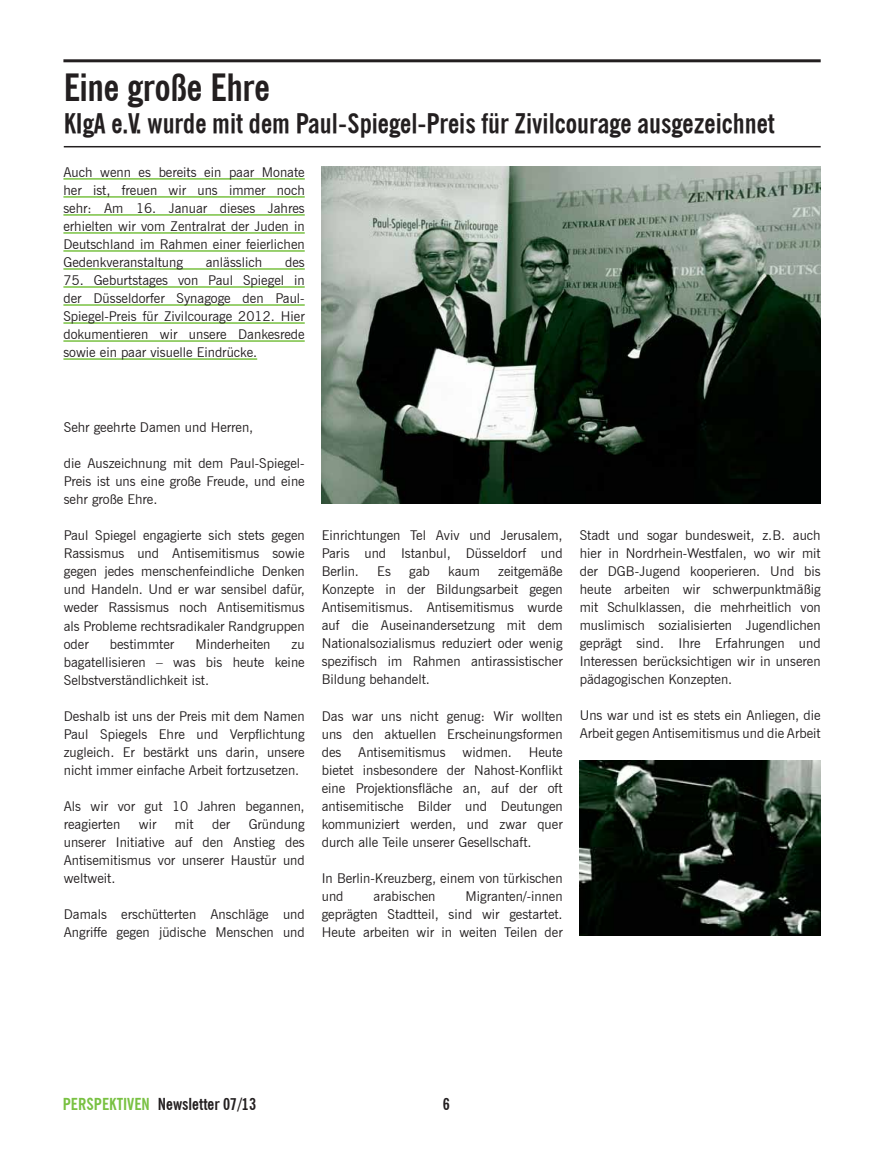
<style>
.page{position:relative;width:893px;height:1149px;background:#fff}
.page>*{position:absolute;margin:0;border:0;box-sizing:border-box;transform-origin:0 0}
.t1{font:700 condensed 37.5px "News Gothic BT";letter-spacing:-.005em;color:#231f20}
.t2{font:27px "News Goth Cn BT Bold";color:#231f20}
.t3{font:700 condensed 16.5px "News Gothic BT";color:#231f20}
.t4{font:13.5px/18px "News Gothic BT";color:#231f20;text-align:justify}
.s1{color:#79c142}
</style>
<div class="page">
<hr style="left:64px;top:146px;width:757px;height:1px;background:#231f20">
<hr style="left:63px;top:59px;width:758px;height:3px;background:#231f20">
<img style="left:322px;top:166px;width:499px;height:337px">
<hr style="left:63px;top:178px;width:242px;height:2px;background:#79c142">
<hr style="left:63px;top:196px;width:242px;height:2px;background:#79c142">
<hr style="left:63px;top:214px;width:242px;height:2px;background:#79c142">
<hr style="left:63px;top:232px;width:242px;height:2px;background:#79c142">
<hr style="left:63px;top:250px;width:242px;height:2px;background:#79c142">
<hr style="left:63px;top:268px;width:242px;height:2px;background:#79c142">
<hr style="left:63px;top:286px;width:242px;height:2px;background:#79c142">
<hr style="left:63px;top:304px;width:242px;height:2px;background:#79c142">
<hr style="left:63px;top:322px;width:242px;height:2px;background:#79c142">
<hr style="left:63px;top:340px;width:242px;height:2px;background:#79c142">
<hr style="left:63px;top:358px;width:194px;height:2px;background:#79c142">
<img style="left:580px;top:760px;width:241px;height:175px">
<h1 class="t1" style="left:64px;top:64px;width:208px">Eine große Ehre</h1>
<h2 class="t2" style="left:64px;top:107px;width:712px">KIgA e.V. wurde mit dem Paul-Spiegel-Preis für Zivilcourage ausgezeichnet</h2>
<p class="t4" style="left:63px;top:163px;width:243px">Auch wenn es bereits ein paar Monate her ist, freuen wir uns immer noch sehr: Am 16. Januar dieses Jahres erhielten wir vom Zentralrat der Juden in Deutschland im Rahmen einer feierlichen Gedenkveranstaltung</p>
<p class="t4" style="left:206px;top:253px;width:58px">anlässlich</p>
<p class="t4" style="left:285px;top:253px;width:21px">des</p>
<p class="t4" style="left:63px;top:271px;width:243px">75. Geburtstages von Paul Spiegel in der Düsseldorfer Synagoge den Paul-Spiegel-Preis für Zivilcourage 2012. Hier dokumentieren wir unsere Dankesrede sowie ein paar visuelle Eindrücke.</p>
<p class="t4" style="left:64px;top:418px;width:191px">Sehr geehrte Damen und Herren,</p>
<p class="t4" style="left:64px;top:454px;width:242px">die Auszeichnung mit dem Paul-Spiegel-Preis ist uns eine große Freude, und eine sehr große Ehre.</p>
<p class="t4" style="left:64px;top:526px;width:242px">Paul Spiegel engagierte sich stets gegen Rassismus und Antisemitismus sowie gegen jedes menschenfeindliche Denken und Handeln. Und er war sensibel dafür, weder Rassismus noch Antisemitismus als Probleme rechtsradikaler Randgruppen oder</p>
<p class="t4" style="left:110px;top:634px;width:66px">bestimmter</p>
<p class="t4" style="left:195px;top:634px;width:77px">Minderheiten</p>
<p class="t4" style="left:64px;top:634px;width:242px;text-indent:228px">zu bagatellisieren – was bis heute keine Selbstverständlichkeit ist.</p>
<p class="t4" style="left:64px;top:706px;width:242px">Deshalb ist uns der Preis mit dem Namen Paul Spiegels Ehre und Verpflichtung zugleich. Er bestärkt uns darin, unsere nicht immer einfache Arbeit fortzusetzen.</p>
<p class="t4" style="left:64px;top:796px;width:242px">Als wir vor gut 10 Jahren begannen, reagierten</p>
<p class="t4" style="left:64px;top:814px;width:242px;text-indent:185px">Gründung unserer Initiative auf den Anstieg des Antisemitismus vor unserer Haustür und weltweit.</p>
<p class="t4" style="left:64px;top:904px;width:242px">Damals erschütterten Anschläge und<br>Angriffe gegen jüdische Menschen und</p>
<p class="t4" style="left:139px;top:814px;width:19px">wir</p>
<p class="t4" style="left:175px;top:814px;width:20px">mit</p>
<p class="t4" style="left:212px;top:814px;width:20px">der</p>
<p class="t4" style="left:322px;top:526px;width:242px">Einrichtungen Tel Aviv und Jerusalem, Paris und Istanbul, Düsseldorf und Berlin.</p>
<p class="t4" style="left:322px;top:562px;width:242px;text-indent:176px">zeitgemäße Konzepte in der Bildungsarbeit gegen Antisemitismus. Antisemitismus wurde auf die Auseinandersetzung mit dem Nationalsozialismus reduziert oder wenig spezifisch im Rahmen antirassistischer Bildung behandelt.</p>
<p class="t4" style="left:322px;top:706px;width:242px">Das war uns nicht genug: Wir wollten uns den aktuellen Erscheinungsformen des</p>
<p class="t4" style="left:377px;top:562px;width:15px">Es</p>
<p class="t4" style="left:409px;top:562px;width:22px">gab</p>
<p class="t4" style="left:448px;top:562px;width:33px">kaum</p>
<p class="t4" style="left:322px;top:742px;width:242px;text-indent:207px">Heute bietet insbesondere der Nahost-Konflikt eine Projektionsfläche an, auf der oft antisemitische Bilder und Deutungen kommuniziert werden, und zwar quer durch alle Teile unserer Gesellschaft.</p>
<p class="t4" style="left:322px;top:868px;width:242px">In Berlin-Kreuzberg, einem von türkischen und</p>
<p class="t4" style="left:358px;top:742px;width:89px">Antisemitismus</p>
<p class="t4" style="left:463px;top:742px;width:51px">widmen.</p>
<p class="t4" style="left:322px;top:886px;width:242px;text-indent:144px">Migranten/-innen geprägten Stadtteil, sind wir gestartet.<br>Heute arbeiten wir in weiten Teilen der</p>
<p class="t4" style="left:373px;top:886px;width:63px">arabischen</p>
<p class="t4" style="left:580px;top:526px;width:242px">Stadt und sogar bundesweit, z.B. auch hier in Nordrhein-Westfalen, wo wir mit der DGB-Jugend kooperieren. Und bis heute arbeiten wir schwerpunktmäßig mit Schulklassen, die mehrheitlich von muslimisch sozialisierten Jugendlichen geprägt sind. Ihre Erfahrungen und Interessen berücksichtigen wir in unseren pädagogischen Konzepten.</p>
<p class="t4" style="left:580px;top:706px;width:242px">Uns war und ist es stets ein Anliegen, die<br>Arbeit gegen Antisemitismus und die Arbeit</p>
<p class="t3" style="left:63px;top:1093px;width:195px"><span class="s1">Perspektiven</span> Newsletter 07/13</p>
<p class="t3" style="left:443px;top:1094px;width:9px">6</p>
</div>
